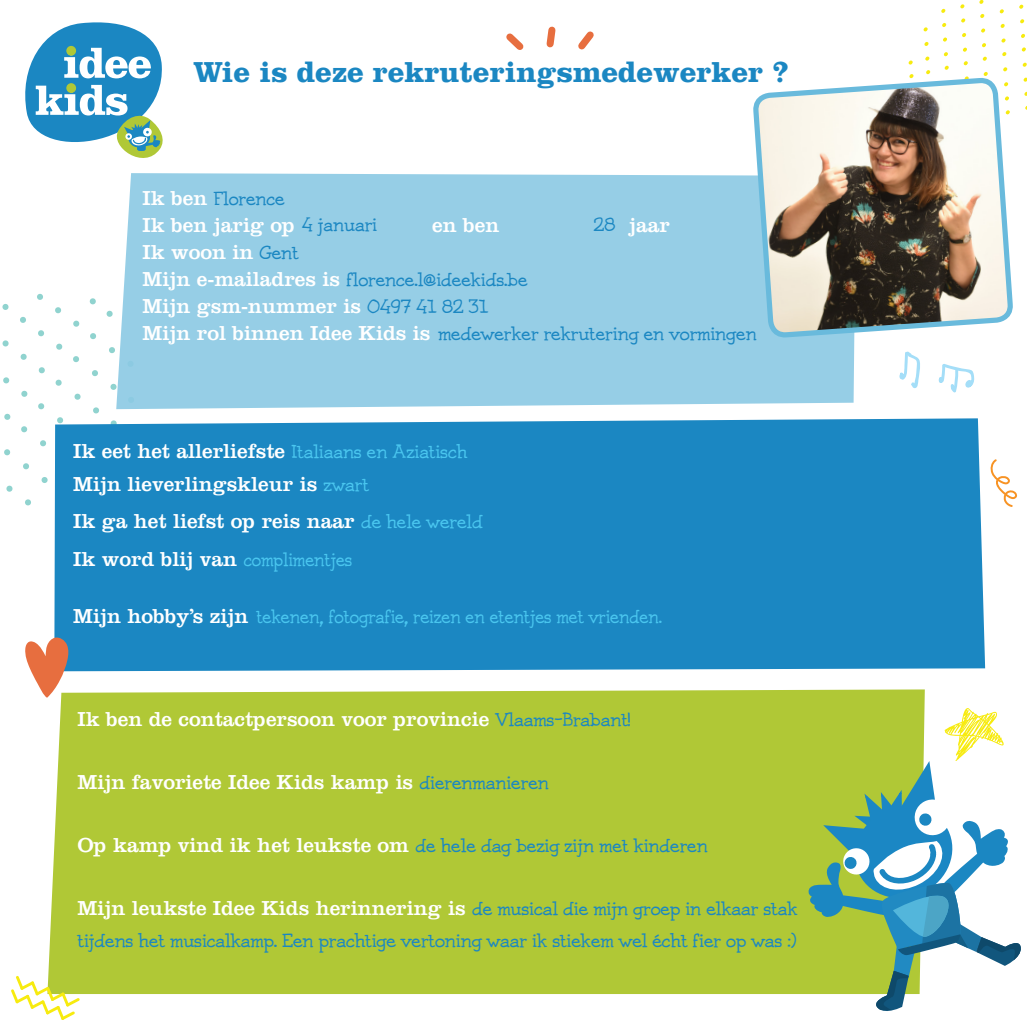
<style>
.page{position:relative;width:1027px;height:1027px;background:#fff}
.page>*{position:absolute;margin:0;border:0;box-sizing:border-box;transform-origin:0 0}
.t1{font:700 30px "Clarendon LT Std";color:#1b87c2}
.t2{font:21px "Clarendon LT Std";color:#fff}
.t3{font:15px/31.5px "Josschrift Serif";color:#1b87c2}
.t4{font:15px "Josschrift Serif";color:#4ac6ef;scale:.94 1}
.s1{font-family:"Clarendon LT Std";font-size:21px;color:#fff}
.s2{font-family:"Josschrift Serif";font-size:15px;color:#1b87c2}
.s3{font-family:"Josschrift Serif";font-size:15px;color:#4ac6ef}
</style>
<div class="page">
<svg style="left:4px;top:413px;width:7px;height:7px"></svg>
<svg style="left:21px;top:390px;width:7px;height:7px"></svg>
<svg style="left:38px;top:367px;width:7px;height:6px"></svg>
<svg style="left:56px;top:343px;width:7px;height:7px"></svg>
<svg style="left:73px;top:320px;width:7px;height:7px"></svg>
<svg style="left:89px;top:298px;width:7px;height:7px"></svg>
<svg style="left:4px;top:449px;width:7px;height:6px"></svg>
<svg style="left:21px;top:426px;width:7px;height:6px"></svg>
<svg style="left:38px;top:403px;width:7px;height:6px"></svg>
<svg style="left:55px;top:379px;width:7px;height:7px"></svg>
<svg style="left:73px;top:356px;width:6px;height:6px"></svg>
<svg style="left:90px;top:333px;width:6px;height:6px"></svg>
<svg style="left:106px;top:310px;width:7px;height:7px"></svg>
<svg style="left:23px;top:463px;width:6px;height:6px"></svg>
<svg style="left:40px;top:440px;width:6px;height:6px"></svg>
<svg style="left:74px;top:393px;width:7px;height:7px"></svg>
<svg style="left:92px;top:370px;width:6px;height:6px"></svg>
<svg style="left:109px;top:347px;width:6px;height:6px"></svg>
<svg style="left:3px;top:377px;width:7px;height:7px"></svg>
<svg style="left:20px;top:353px;width:7px;height:7px"></svg>
<svg style="left:38px;top:330px;width:6px;height:6px"></svg>
<svg style="left:55px;top:307px;width:6px;height:6px"></svg>
<svg style="left:2px;top:340px;width:7px;height:7px"></svg>
<svg style="left:20px;top:317px;width:6px;height:6px"></svg>
<svg style="left:37px;top:293px;width:6px;height:7px"></svg>
<svg style="left:41px;top:477px;width:7px;height:6px"></svg>
<svg style="left:93px;top:407px;width:6px;height:7px"></svg>
<svg style="left:110px;top:383px;width:6px;height:7px"></svg>
<svg style="left:6px;top:485px;width:7px;height:7px"></svg>
<svg style="left:25px;top:499px;width:6px;height:6px"></svg>
<svg style="left:2px;top:304px;width:7px;height:6px"></svg>
<div style="left:54px;top:418px;width:930px;height:253px;background:#1b87c2"></div>
<div style="left:47px;top:689px;width:877px;height:304px;background:#b0c836"></div>
<div style="left:116px;top:173px;width:638px;height:236px;background:#96cee6"></div>
<svg style="left:943px;top:52px;width:4px;height:4px"></svg>
<svg style="left:963px;top:47px;width:3px;height:5px"></svg>
<svg style="left:982px;top:43px;width:3px;height:4px"></svg>
<svg style="left:1001px;top:38px;width:4px;height:5px"></svg>
<svg style="left:1021px;top:34px;width:3px;height:4px"></svg>
<svg style="left:944px;top:65px;width:4px;height:5px"></svg>
<svg style="left:963px;top:61px;width:4px;height:4px"></svg>
<svg style="left:982px;top:56px;width:4px;height:5px"></svg>
<svg style="left:1002px;top:52px;width:4px;height:4px"></svg>
<svg style="left:1021px;top:47px;width:4px;height:5px"></svg>
<svg style="left:908px;top:60px;width:4px;height:5px"></svg>
<svg style="left:909px;top:74px;width:4px;height:4px"></svg>
<svg style="left:964px;top:76px;width:4px;height:4px"></svg>
<svg style="left:983px;top:72px;width:4px;height:4px"></svg>
<svg style="left:1003px;top:67px;width:3px;height:5px"></svg>
<svg style="left:1022px;top:62px;width:4px;height:5px"></svg>
<svg style="left:943px;top:37px;width:3px;height:5px"></svg>
<svg style="left:962px;top:33px;width:3px;height:4px"></svg>
<svg style="left:981px;top:28px;width:3px;height:5px"></svg>
<svg style="left:1000px;top:24px;width:4px;height:4px"></svg>
<svg style="left:942px;top:23px;width:3px;height:4px"></svg>
<svg style="left:961px;top:18px;width:4px;height:5px"></svg>
<svg style="left:980px;top:14px;width:4px;height:4px"></svg>
<svg style="left:999px;top:9px;width:4px;height:5px"></svg>
<svg style="left:1019px;top:4px;width:4px;height:5px"></svg>
<svg style="left:925px;top:56px;width:4px;height:5px"></svg>
<svg style="left:924px;top:42px;width:4px;height:4px"></svg>
<svg style="left:923px;top:27px;width:4px;height:5px"></svg>
<svg style="left:941px;top:9px;width:4px;height:4px"></svg>
<svg style="left:960px;top:4px;width:4px;height:5px"></svg>
<svg style="left:979px;top:0;width:4px;height:4px"></svg>
<svg style="left:25px;top:22px;width:138px;height:136px"></svg>
<svg style="left:506px;top:33px;width:18px;height:17px"></svg>
<svg style="left:546px;top:26px;width:10px;height:22px"></svg>
<svg style="left:578px;top:31px;width:16px;height:19px"></svg>
<svg style="left:11px;top:975px;width:69px;height:44px"></svg>
<svg style="left:25px;top:636px;width:44px;height:61px"></svg>
<svg style="left:990px;top:470px;width:26px;height:37px"></svg>
<svg style="left:807px;top:707px;width:214px;height:304px"></svg>
<svg style="left:754px;top:80px;width:256px;height:390px"></svg>
<p class="t1" style="left:193px;top:53px;width:597px">Wie is deze rekruteringsmedewerker ?</p>
<p class="t3" style="left:143px;top:182px;width:144px"><span class="s1">Ik ben</span> Florence</p>
<p class="t2" style="left:143px;top:212px;width:154px">Ik ben jarig op</p>
<p class="t2" style="left:432px;top:212px;width:69px">en ben</p>
<p class="t2" style="left:629px;top:212px;width:42px">jaar</p>
<p class="t2" style="left:143px;top:239px;width:158px">Ik woon in <span class="s2">Gent</span></p>
<p class="t3" style="left:143px;top:263px;width:386px"><span class="s1">Mijn e-mailadres is</span> florence.l@ideekids.be</p>
<p class="t2" style="left:143px;top:293px;width:347px">Mijn gsm-nummer is <span class="s2">0497 41 82 31</span></p>
<p class="t2" style="left:143px;top:320px;width:289px">Mijn rol binnen Idee Kids is</p>
<p class="t3" style="left:593px;top:209px;width:23px">28</p>
<p class="t3" style="left:302px;top:209px;width:76px">4 januari</p>
<p class="t3" style="left:438px;top:318px;width:320px">medewerker rekrutering en vormingen</p>
<p class="t2" style="left:73px;top:438px;width:395px">Ik eet het allerliefste <span class="s3">Italiaans en Aziatisch</span></p>
<p class="t2" style="left:73px;top:471px;width:297px">Mijn lieverlingskleur is <span class="s3">zwart</span></p>
<p class="t2" style="left:73px;top:509px;width:411px">Ik ga het liefst op reis naar <span class="s3">de hele wereld</span></p>
<p class="t2" style="left:73px;top:546px;width:280px">Ik word blij van <span class="s3">complimentjes</span></p>
<p class="t2" style="left:73px;top:603px;width:176px">Mijn hobby’s zijn</p>
<p class="t4" style="left:256px;top:603px;width:433px">tekenen, fotografie, reizen en etentjes met vrienden.</p>
<p class="t2" style="left:77px;top:706px;width:554px">Ik ben de contactpersoon voor provincie <span class="s2">Vlaams-Brabant!</span></p>
<p class="t2" style="left:77px;top:769px;width:472px">Mijn favoriete Idee Kids kamp is <span class="s2">dierenmanieren</span></p>
<p class="t3" style="left:77px;top:829px;width:631px"><span class="s1">Op kamp vind ik het leukste om</span> de hele dag bezig zijn met kinderen</p>
<p class="t3" style="left:77px;top:892px;width:721px"><span class="s1">Mijn leukste Idee Kids herinnering is</span> de musical die mijn groep in elkaar stak tijdens het musicalkamp. Een prachtige vertoning waar ik stiekem wel écht fier op was :)</p>
</div>
